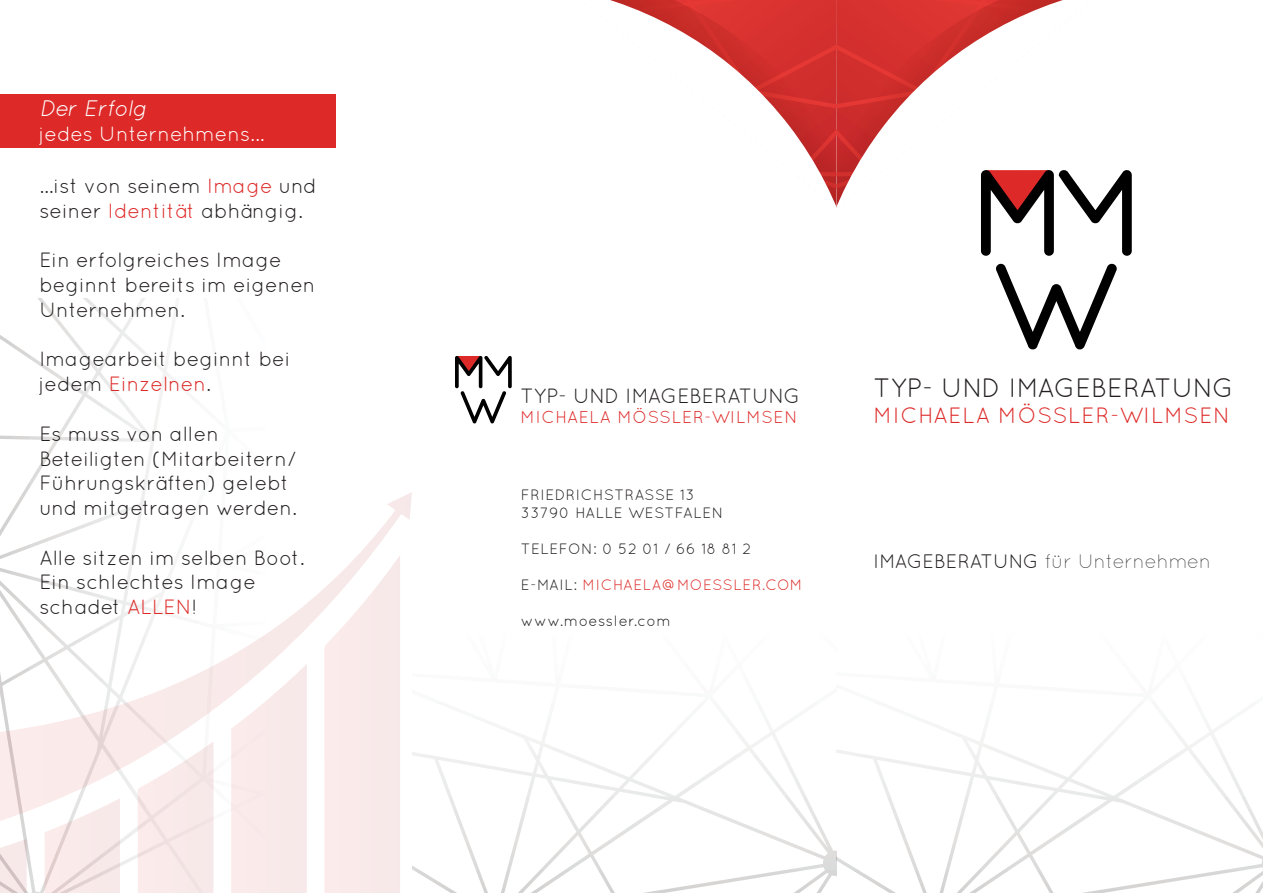
<style>
.page{position:relative;width:1263px;height:893px;background:#fff}
.page>*{position:absolute;margin:0;border:0;box-sizing:border-box;transform-origin:0 0}
.t1{font:26.55px "Quicksand";color:#231f20}
.t2{font:italic 22.5px "Quicksand";color:#fff}
.t3{font:22.2px "Quicksand";letter-spacing:.035em;color:#dd2927}
.t4{font:20.7px/24.8px "Quicksand";color:#231f20}
.t5{font:20.7px "Quicksand";color:#fff}
.t6{font:300 19.5px "Quicksand";color:#231f20}
.t7{font:17.25px "Quicksand";letter-spacing:.035em;color:#dd2927}
.t8{font:15px/18px "Quicksand";letter-spacing:.035em;color:#231f20}
.t9{font:15px "Quicksand";letter-spacing:.035em;color:#dd2927}
.s1{color:#dd2927}
.s2{color:#231f20}
.s3{font-weight:400}
</style>
<div class="page">
<div style="left:0;top:94px;width:335px;height:54px;background:#dd2927"></div>
<svg style="left:0;top:298px;width:168px;height:595px"></svg>
<svg style="left:0;top:492px;width:412px;height:343px"></svg>
<svg style="left:0;top:839px;width:27px;height:54px"></svg>
<svg style="left:324px;top:555px;width:76px;height:338px;background:#f9ecec"></svg>
<svg style="left:231px;top:664px;width:76px;height:229px;background:#f9ecec"></svg>
<svg style="left:138px;top:742px;width:75px;height:151px;background:#f8ebeb"></svg>
<svg style="left:44px;top:798px;width:76px;height:95px"></svg>
<svg style="left:837px;top:732px;width:426px;height:161px"></svg>
<svg style="left:412px;top:732px;width:425px;height:161px"></svg>
<svg style="left:981px;top:170px;width:151px;height:180px"></svg>
<svg style="left:455px;top:356px;width:57px;height:68px"></svg>
<svg style="left:610px;top:0;width:224px;height:201px"></svg>
<svg style="left:834px;top:0;width:273px;height:210px"></svg>
<p class="t2" style="left:39px;top:96px;width:110px">Der Erfolg</p>
<p class="t5" style="left:39px;top:122px;width:227px">jedes U nternehmens...</p>
<p class="t4" style="left:39px;top:173px;width:279px">...ist von seinem <span class="s1">Image</span> und seiner <span class="s1">Identität</span> abhängig.</p>
<p class="t4" style="left:39px;top:248px;width:278px">Ein erfolgreiches Image beginnt bereits im eigenen<br>U nternehmen.</p>
<p class="t4" style="left:39px;top:347px;width:253px">Imagearbeit beginnt bei jedem <span class="s1">Einzelnen</span>.</p>
<p class="t4" style="left:39px;top:421px;width:259px">Es muss von allen<br>Beteiligten (M itarbeitern/<br>Führungskräften) gelebt und mitgetragen werden.</p>
<p class="t4" style="left:39px;top:545px;width:267px">Alle sitzen im selben Boot.<br>Ein schlechtes Image schadet <span class="s1">ALLEN</span></p>
<p class="t4" style="left:192px;top:594px;width:7px">!</p>
<p class="t4" style="left:521px;top:383px;width:281px">Typ- und Imageberatung</p>
<p class="t7" style="left:521px;top:407px;width:279px">Mi chaela M össler-Wi lmsen</p>
<p class="t8" style="left:521px;top:486px;width:204px">Fri edri chstrasse 13<br>33790 Halle Westfalen</p>
<p class="t8" style="left:521px;top:540px;width:232px">Telefon: 0 52 01 / 66 18 81 2</p>
<p class="t9" style="left:521px;top:576px;width:283px"><span class="s2">E-Mai l:</span> mi chaela@moessler.com</p>
<p class="t8" style="left:521px;top:612px;width:151px">www.moessler.com</p>
<p class="t1" style="left:874px;top:372px;width:362px">Typ- und Imageberatung</p>
<p class="t3" style="left:874px;top:403px;width:358px">Mi chaela M össler-Wi lmsen</p>
<p class="t6" style="left:874px;top:550px;width:339px"><span class="s3">Imageberatung</span> für Unternehmen</p>
</div>
